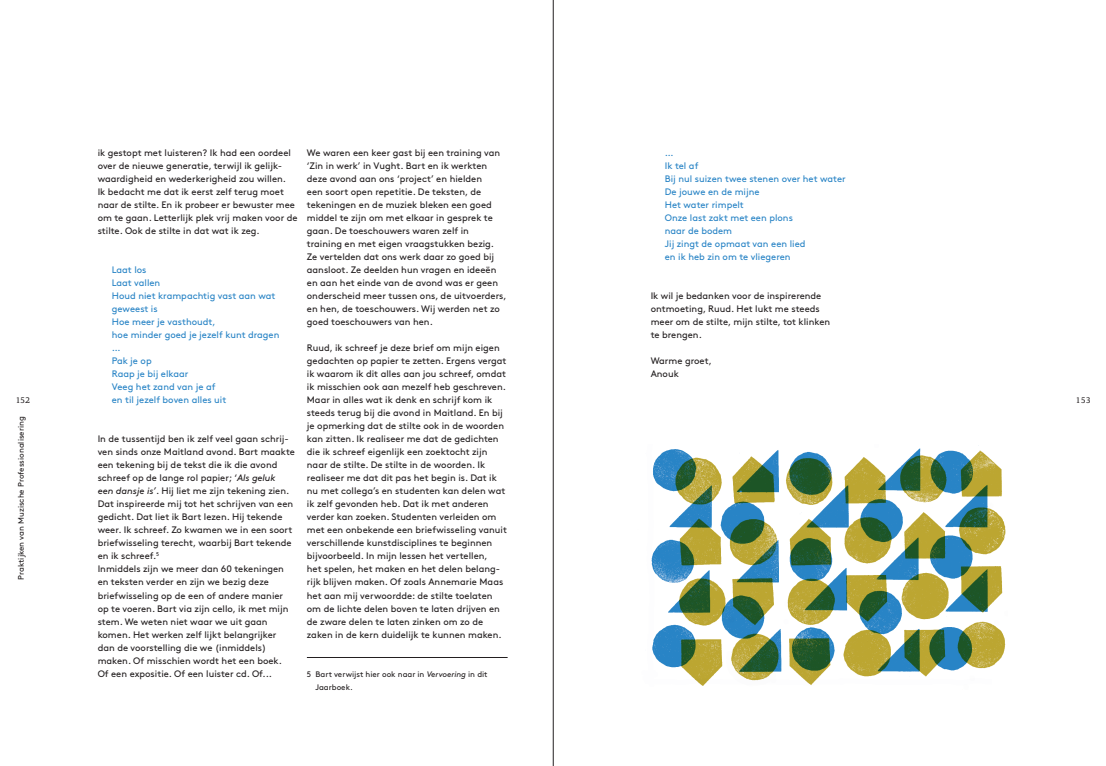
<style>
.page{position:relative;width:1106px;height:766px;background:#fff}
.page>*{position:absolute;margin:0;border:0;box-sizing:border-box;transform-origin:0 0}
.t1{font:9.4px/13px "Brown Std";color:#231f20}
.t2{font:9.4px/13px "Brown Std";color:#2783c5}
.t3{font:9px "Marbach";color:#231f20}
.t4{font:8px/13px "Brown Std";color:#231f20}
.s1{font-style:italic}
</style>
<div class="page">
<hr style="left:553px;top:0;width:1px;height:765px;background:#231f20">
<img style="left:991px;top:459px;width:15px;height:208px">
<img style="left:651px;top:445px;width:340px;height:241px">
<hr style="left:307px;top:657px;width:200px;height:1px;background:#231f20">
<p class="t1" style="left:98px;top:146px;width:201px">ik gestopt met luisteren? Ik had een oordeel over de nieuwe generatie, terwijl ik gelijk&shy;waardigheid en wederkerigheid zou willen.<br>Ik bedacht me dat ik eerst zelf terug moet naar de stilte. En ik probeer er bewuster mee om te gaan. Letterlijk plek vrij maken voor de stilte. Ook de stilte in dat wat ik zeg.</p>
<p class="t2" style="left:112px;top:263px;width:169px">Laat los<br>Laat vallen<br>Houd niet krampachtig vast aan wat geweest is<br>Hoe meer je vasthoudt,<br>hoe minder goed je jezelf kunt dragen …<br>Pak je op<br>Raap je bij elkaar<br>Veeg het zand van je af<br>en til jezelf boven alles uit</p>
<p class="t1" style="left:98px;top:432px;width:199px">In de tussentijd ben ik zelf veel gaan schrij&shy;ven sinds onze Maitland avond. Bart maakte een tekening bij de tekst die ik die avond schreef op de lange rol papier; ‘<span class="s1">Als geluk<br>een dansje is’</span>. Hij liet me zijn tekening zien.<br>Dat inspireerde mij tot het schrijven van een gedicht. Dat liet ik Bart lezen. Hij tekende weer. Ik schreef. Zo kwamen we in een soort briefwisseling terecht, waarbij Bart tekende en ik schreef.<sup>5<br></sup>Inmiddels zijn we meer dan 60 tekeningen en teksten verder en zijn we bezig deze briefwisseling op de een of andere manier op te voeren. Bart via zijn cello, ik met mijn stem. We weten niet waar we uit gaan komen. Het werken zelf lijkt belangrijker dan de voorstelling die we (inmiddels) maken. Of misschien wordt het een boek.<br>Of een expositie. Of een luister cd. Of...</p>
<p class="t1" style="left:307px;top:146px;width:201px">We waren een keer gast bij een training van ‘Zin in werk’ in Vught. Bart en ik werkten deze avond aan ons ‘project’ en hielden<br>een soort open repetitie. De teksten, de tekeningen en de muziek bleken een goed middel te zijn om met elkaar in gesprek te gaan. De toeschouwers waren zelf in<br>training en met eigen vraagstukken bezig.<br>Ze vertelden dat ons werk daar zo goed bij aansloot. Ze deelden hun vragen en ideeën en aan het einde van de avond was er geen onderscheid meer tussen ons, de uitvoerders, en hen, de toeschouwers. Wij werden net zo goed toeschouwers van hen.</p>
<p class="t1" style="left:307px;top:341px;width:202px">Ruud, ik schreef je deze brief om mijn eigen gedachten op papier te zetten. Ergens vergat ik waarom ik dit alles aan jou schreef, omdat ik misschien ook aan mezelf heb geschreven.<br>Maar in alles wat ik denk en schrijf kom ik steeds terug bij die avond in Maitland. En bij je opmerking dat de stilte ook in de woorden kan zitten. Ik realiseer me dat de gedichten die ik schreef eigenlijk een zoektocht zijn naar de stilte. De stilte in de woorden. Ik realiseer me dat dit pas het begin is. Dat ik nu met collega’s en studenten kan delen wat ik zelf gevonden heb. Dat ik met anderen verder kan zoeken. Studenten verleiden om met een onbekende een briefwisseling vanuit verschillende kunstdisciplines te beginnen bijvoorbeeld. In mijn lessen het vertellen,<br>het spelen, het maken en het delen belang&shy;rijk blijven maken. Of zoals Annemarie Maas het aan mij verwoordde: de stilte toelaten om de lichte delen boven te laten drijven en de zware delen te laten zinken om zo de zaken in de kern duidelijk te kunnen maken.</p>
<p class="t2" style="left:665px;top:146px;width:182px">…<br>Ik tel af<br>Bij nul suizen twee stenen over het water<br>De jouwe en de mijne<br>Het water rimpelt<br>Onze last zakt met een plons<br>naar de bodem<br>Jij zingt de opmaat van een lied<br>en ik heb zin om te vliegeren</p>
<p class="t1" style="left:650px;top:289px;width:181px">Ik wil je bedanken voor de inspirerende ontmoeting, Ruud. Het lukt me steeds meer om de stilte, mijn stilte, tot klinken te brengen.</p>
<p class="t1" style="left:650px;top:354px;width:63px">Warme groet,<br>Anouk</p>
<p class="t3" style="left:15px;top:394px;width:16px">152</p>
<p class="t3" style="left:1075px;top:394px;width:16px">153</p>
<p class="t4" style="left:15px;top:579px;width:165px;rotate:-90deg">Praktijken van Muzische Professionalisering</p>
<p class="t4" style="left:315px;top:667px;width:174px;text-indent:-9px">5 Bart verwijst hier ook naar in <span class="s1">Vervoering</span> in dit<br>Jaarboek.</p>
</div>
